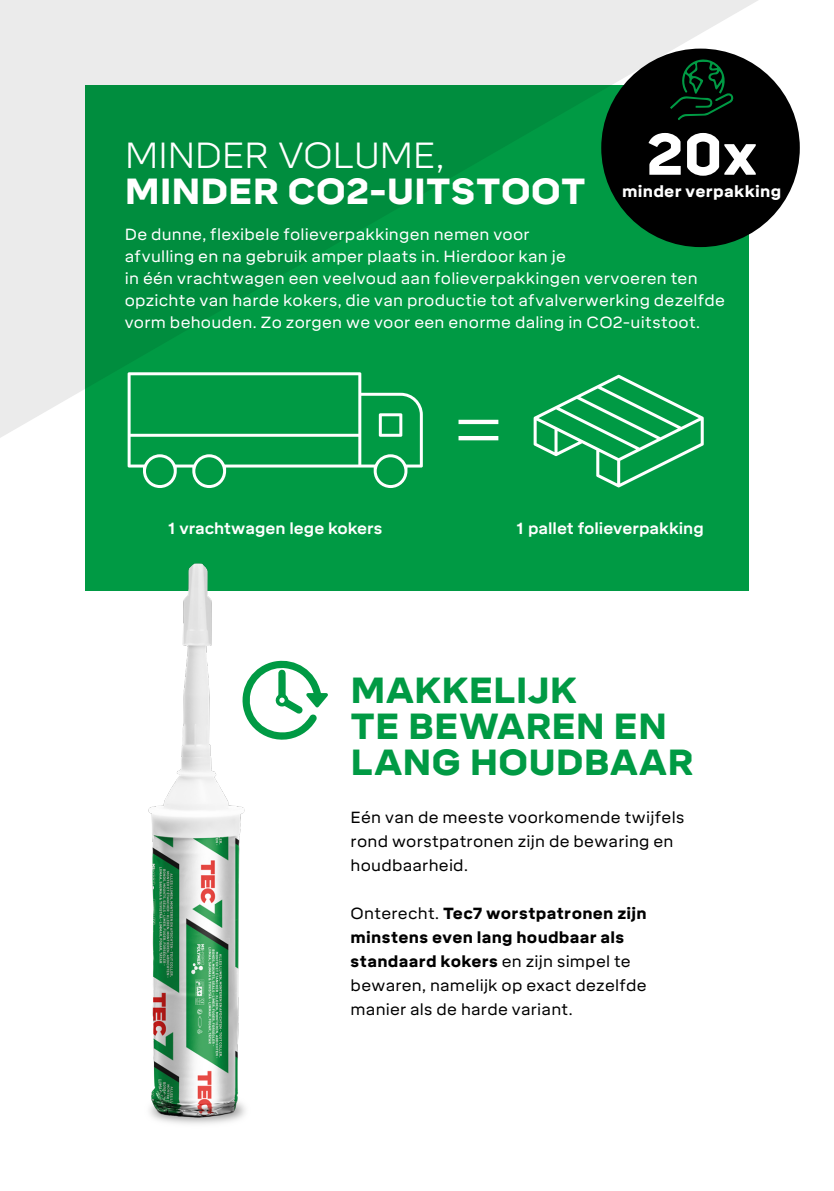
<style>
.page{position:relative;width:834px;height:1191px;background:#fff}
.page>*{position:absolute;margin:0;border:0;box-sizing:border-box;transform-origin:0 0}
.t1{font:300 73.8px "Mikro";color:#fff}
.t2{font:900 57.8px "Mikro";color:#fff}
.t3{font:900 36px/36px "Mikro";color:#009a44}
.t4{font:900 36px "Mikro";color:#fff}
.t5{font:300 36px "Mikro";letter-spacing:-.015em;color:#fff}
.t6{font:900 16.2px "Mikro";letter-spacing:.015em;color:#fff}
.t7{font:16px/22px "Mikro";letter-spacing:.015em;color:#fff}
.t8{font:16px/24px "Mikro";letter-spacing:.015em;color:#000}
.t9{font:700 16px "Mikro";color:#fff}
.s1{font-weight:900}
</style>
<div class="page">
<svg style="left:0;top:0;width:758px;height:438px;background:#ebeceb"></svg>
<div style="left:85px;top:85px;width:663px;height:505px;background:linear-gradient(to right,#00903f,#009c45)"></div>
<div style="left:601px;top:49px;width:198px;height:198px;background:#000;border-radius:50%"></div>
<svg style="left:670px;top:59px;width:63px;height:61px"></svg>
<svg style="left:533px;top:375px;width:170px;height:112px;background:#26a95f"></svg>
<svg style="left:128px;top:372px;width:295px;height:116px;background:#1da559"></svg>
<img style="left:85px;top:534px;width:331px;height:590px">
<h3 class="t5" style="left:125px;top:134px;width:321px">MINDER VOLUME,</h3>
<h2 class="t2" style="left:646px;top:120px;width:112px">20x</h2>
<h3 class="t4" style="left:125px;top:170px;width:462px">MINDER CO2-UITSTOOT</h3>
<p class="t7" style="left:125px;top:223px;width:601px">De dunne, flexibele folieverpakkingen nemen voor<br>afvulling en na gebruik amper plaats in. Hierdoor kan je<br>in één vrachtwagen een veelvoud aan folieverpakkingen vervoeren ten opzichte van harde kokers, die van productie tot afvalverwerking dezelfde vorm behouden. Zo zorgen we voor een enorme daling in CO2-uitstoot.</p>
<p class="t6" style="left:622px;top:182px;width:161px">minder verpakking</p>
<h1 class="t1" style="left:454px;top:388px;width:50px">=</h1>
<p class="t9" style="left:168px;top:519px;width:216px">1 vrachtwagen lege kokers</p>
<p class="t9" style="left:516px;top:519px;width:189px">1 pallet folieverpakking</p>
<h3 class="t3" style="left:350px;top:672px;width:344px">MAKKELIJK<br>TE BEWAREN EN<br>LANG HOUDBAAR</h3>
<p class="t8" style="left:350px;top:805px;width:335px">Eén van de meeste voorkomende twijfels rond worstpatronen zijn de bewaring en houdbaarheid.</p>
<p class="t8" style="left:350px;top:901px;width:297px">Onterecht. <span class="s1">Tec7 worstpatronen zijn minstens even lang houdbaar als standaard kokers</span> en zijn simpel te bewaren, namelijk op exact dezelfde manier als de harde variant.</p>
</div>
